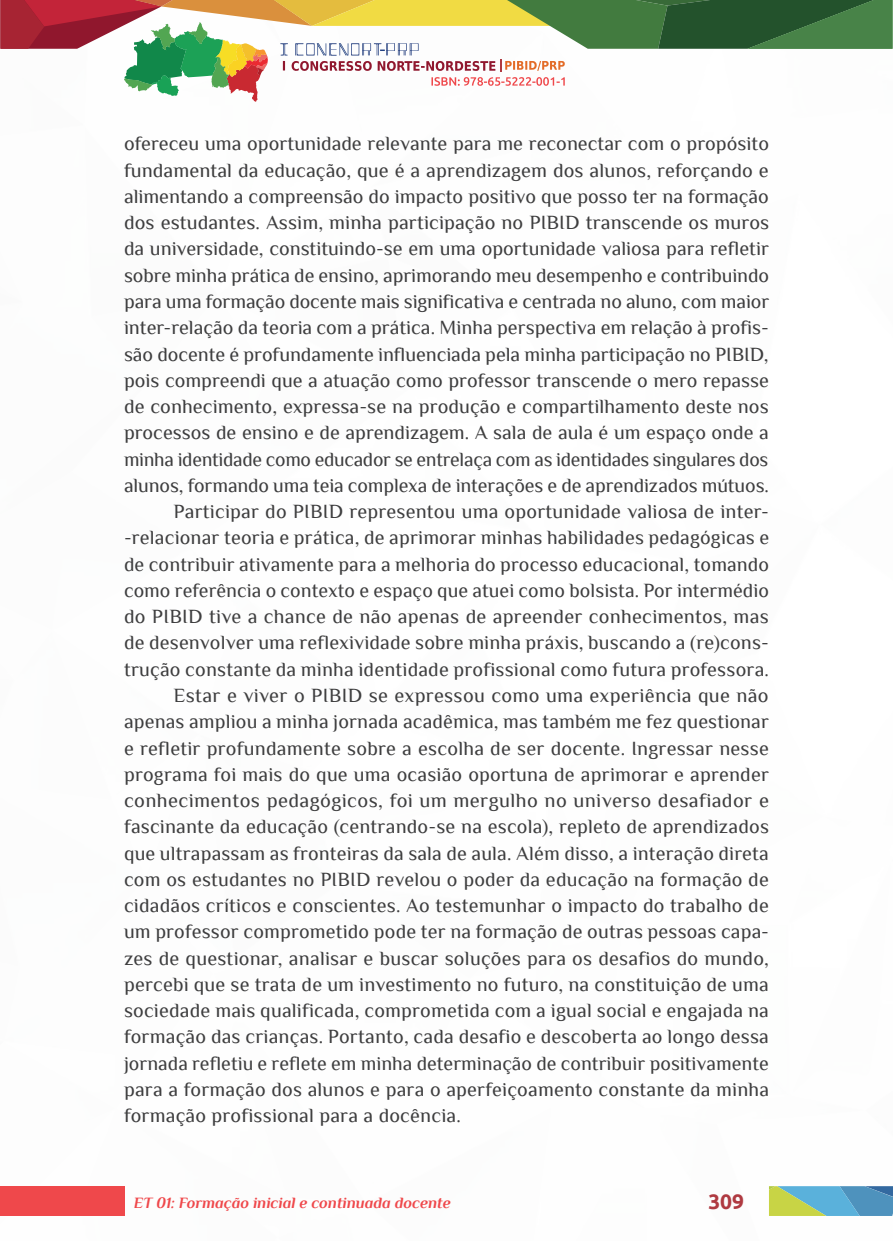
<style>
.page{position:relative;width:893px;height:1241px;background:#fff}
.page>*{position:absolute;margin:0;border:0;box-sizing:border-box;transform-origin:0 0}
.t1{font:700 21px "Ubuntu";color:#af3a41}
._6_CORPO{font:20.12px/26.2px "Philosopher";letter-spacing:.01em;color:#3e3e3f;text-align:justify}
.t2{font:italic 700 15.75px "Philosopher";color:#ef484b}
</style>
<div class="page">
<div style="left:0;top:1185px;width:124px;height:30px;background:#ef484b"></div>
<svg style="left:0;top:0;width:892px;height:102px"></svg>
<svg style="left:769px;top:1186px;width:124px;height:29px"></svg>
<p class="_6_CORPO" style="left:124px;top:131px;width:647px">ofereceu uma oportunidade relevante para me reconectar com o propósito fundamental da educação, que é a aprendizagem dos alunos, reforçando e alimentando a compreensão do impacto positivo que posso ter na formação dos estudantes. Assim, minha participação no PIBID transcende os muros da universidade, constituindo-se em uma oportunidade valiosa para refletir sobre minha prática de ensino, aprimorando meu desempenho e contribuindo para uma formação docente mais significativa e centrada no aluno, com maior inter-relação da teoria com a prática. Minha perspectiva em relação à profis&shy;são docente é profundamente influenciada pela minha participação no PIBID, pois compreendi que a atuação como professor transcende o mero repasse de conhecimento, expressa-se na produção e compartilhamento deste nos processos de ensino e de aprendizagem. A sala de aula é um espaço onde a minha identidade como educador se entrelaça com as identidades singulares dos alunos, formando uma teia complexa de interações e de aprendizados mútuos.</p>
<p class="_6_CORPO" style="left:124px;top:498px;width:647px;text-indent:50px">Participar do PIBID representou uma oportunidade valiosa de inter--relacionar teoria e prática, de aprimorar minhas habilidades pedagógicas e de contribuir ativamente para a melhoria do processo educacional, tomando como referência o contexto e espaço que atuei como bolsista. Por intermédio do PIBID tive a chance de não apenas de apreender conhecimentos, mas de desenvolver uma reflexividade sobre minha práxis, buscando a (re)cons&shy;trução constante da minha identidade profissional como futura professora.</p>
<p class="_6_CORPO" style="left:124px;top:682px;width:646px;text-indent:50px">Estar e viver o PIBID se expressou como uma experiência que não apenas ampliou a minha jornada acadêmica, mas também me fez questionar e refletir profundamente sobre a escolha de ser docente. Ingressar nesse programa foi mais do que uma ocasião oportuna de aprimorar e aprender conhecimentos pedagógicos, foi um mergulho no universo desafiador e fascinante da educação (centrando-se na escola), repleto de aprendizados que ultrapassam as fronteiras da sala de aula. Além disso, a interação direta com os estudantes no PIBID revelou o poder da educação na formação de cidadãos críticos e conscientes. Ao testemunhar o impacto do trabalho de um professor comprometido pode ter na formação de outras pessoas capa&shy;zes de questionar, analisar e buscar soluções para os desafios do mundo, percebi que se trata de um investimento no futuro, na constituição de uma sociedade mais qualificada, comprometida com a igual social e engajada na formação das crianças. Portanto, cada desafio e descoberta ao longo dessa jornada refletiu e reflete em minha determinação de contribuir positivamente para a formação dos alunos e para o aperfeiçoamento constante da minha formação profissional para a docência.</p>
<p class="t2" style="left:134px;top:1193px;width:318px">ET 01: Formação inicial e continuada docente</p>
<p class="t1" style="left:708px;top:1188px;width:37px">309</p>
</div>
